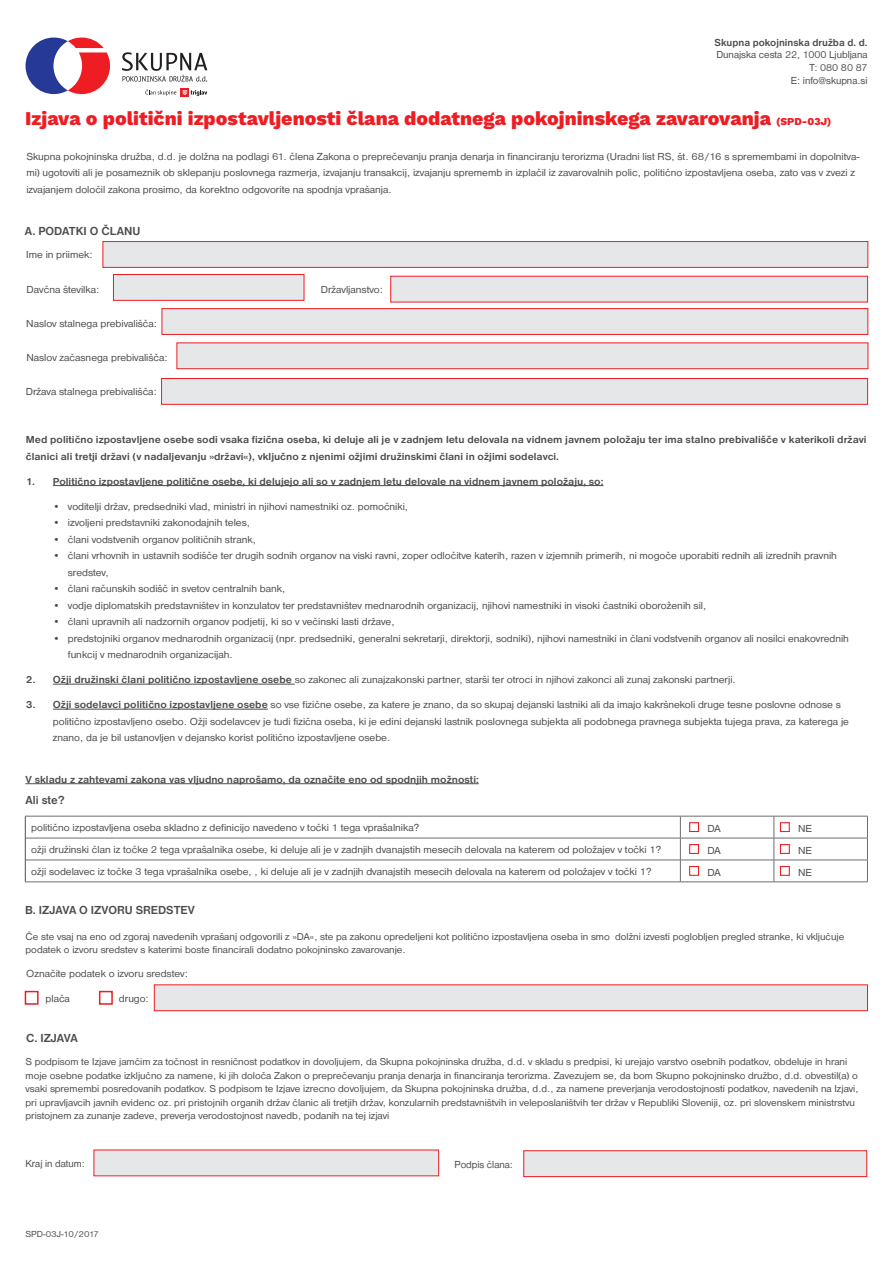
<style>
.page{position:relative;width:893px;height:1263px;background:#fff}
.page>*{position:absolute;margin:0;border:0;box-sizing:border-box;transform-origin:0 0}
.t1{font:800 19.5px "Work Sans";color:#ee1d23}
.t2{font:700 12px "Nimbus Sans Becker D";color:#4b4c4d}
.t3{font:10.5px/16.5px "Nimbus Sans Becker D";color:#4b4c4d;scale:1.05 1}
.t4{font:700 10.5px/16.5px "Nimbus Sans Becker D";color:#4b4c4d;scale:1.05 1}
.t5{font:10.5px/12.6px "Nimbus Sans Becker D";color:#4b4c4d;text-align:right}
.t6{font:700 10.5px "Nimbus Sans Becker D";color:#4b4c4d}
.t7{font:10.2px/13.5px "Nimbus Sans Becker D";color:#4b4c4d;scale:1.05 1}
.t8{font:9px "Nimbus Sans Becker D";color:#4b4c4d;scale:1.05 1}
.s1{font-size:10.5px}
.s2{font-weight:700}
</style>
<div class="page">
<svg style="left:122px;top:52px;width:85px;height:30px"></svg>
<svg style="left:181px;top:88px;width:8px;height:9px"></svg>
<svg style="left:183px;top:90px;width:24px;height:6px"></svg>
<svg style="left:145px;top:90px;width:31px;height:6px"></svg>
<svg style="left:26px;top:38px;width:84px;height:56px"></svg>
<div style="left:94px;top:1149px;width:345px;height:27px;background:#e6e7e9"></div>
<div style="left:523px;top:1150px;width:344px;height:27px;background:#e6e7e9;border:1px solid #ee1d23"></div>
<div style="left:161px;top:378px;width:707px;height:27px;background:#e6e7e9;border:1px solid #ee1d23"></div>
<div style="left:103px;top:241px;width:765px;height:27px;background:#e6e7e9;border:1px solid #ee1d23"></div>
<div style="left:162px;top:308px;width:706px;height:27px;background:#e6e7e9;border:1px solid #ee1d23"></div>
<div style="left:113px;top:274px;width:191px;height:27px;background:#e6e7e9;border:1px solid #ee1d23"></div>
<div style="left:390px;top:276px;width:478px;height:26px;background:#e6e7e9;border:1px solid #ee1d23"></div>
<div style="left:177px;top:342px;width:691px;height:27px;background:#e6e7e9;border:1px solid #ee1d23"></div>
<hr style="left:53px;top:485px;width:550px;height:1px;background:#4b4c4d">
<hr style="left:53px;top:684px;width:242px;height:1px;background:#4b4c4d">
<hr style="left:53px;top:709px;width:215px;height:1px;background:#4b4c4d">
<hr style="left:25px;top:783px;width:454px;height:1px;background:#4b4c4d">
<svg style="left:25px;top:817px;width:1px;height:65px"></svg>
<svg style="left:680px;top:817px;width:1px;height:65px"></svg>
<svg style="left:774px;top:817px;width:1px;height:65px"></svg>
<svg style="left:867px;top:817px;width:1px;height:65px"></svg>
<hr style="left:25px;top:816px;width:655px;height:1px;background:#6c6d70">
<hr style="left:680px;top:816px;width:94px;height:1px;background:#6c6d70">
<hr style="left:774px;top:816px;width:94px;height:1px;background:#6c6d70">
<hr style="left:25px;top:838px;width:655px;height:1px;background:#6c6d70">
<hr style="left:680px;top:838px;width:94px;height:1px;background:#6c6d70">
<hr style="left:774px;top:838px;width:94px;height:1px;background:#6c6d70">
<hr style="left:25px;top:860px;width:655px;height:1px;background:#6c6d70">
<hr style="left:680px;top:860px;width:94px;height:1px;background:#6c6d70">
<hr style="left:774px;top:860px;width:94px;height:1px;background:#6c6d70">
<hr style="left:25px;top:882px;width:655px;height:1px;background:#6c6d70">
<hr style="left:680px;top:882px;width:94px;height:1px;background:#6c6d70">
<hr style="left:774px;top:882px;width:94px;height:1px;background:#6c6d70">
<div style="left:689px;top:822px;width:10px;height:10px;border:1px solid #ee1d23"></div>
<div style="left:780px;top:822px;width:10px;height:10px;border:1px solid #ee1d23"></div>
<div style="left:689px;top:844px;width:10px;height:10px;border:1px solid #ee1d23"></div>
<div style="left:780px;top:844px;width:10px;height:10px;border:1px solid #ee1d23"></div>
<div style="left:689px;top:866px;width:10px;height:10px;border:1px solid #ee1d23"></div>
<div style="left:780px;top:866px;width:10px;height:10px;border:1px solid #ee1d23"></div>
<div style="left:25px;top:991px;width:14px;height:14px;border:2px solid #ee1d23"></div>
<div style="left:99px;top:991px;width:14px;height:14px;border:2px solid #ee1d23"></div>
<div style="left:154px;top:984px;width:714px;height:27px;background:#e6e7e9;border:1px solid #ee1d23"></div>
<p class="t6" style="left:715px;top:36px;width:154px">Skupna pokojninska družba d. d.</p>
<p class="t5" style="left:716px;top:49px;width:153px">Dunajska cesta 22, 1000 Ljubljana<br>T: 080 80 87<br>E: info@skupna.si</p>
<p class="t1" style="left:25px;top:107px;width:808px">Izjava o politični izpostavljenosti člana dodatnega pokojninskega zavarovanja <span class="s1">(SPD-03J)</span></p>
<p class="t3" style="left:26px;top:148px;width:795px">Skupna pokojninska družba, d.d. je dolžna na podlagi 61. člena Zakona o preprečevanju pranja denarja in financiranju terorizma (Uradni list RS, št. 68/16 s spremembami in dopolnitva&shy;mi) ugotoviti ali je posameznik ob sklepanju poslovnega razmerja, izvajanju transakcij, izvajanju sprememb in izplačil iz zavarovalnih polic, politično izpostavljena oseba, zato vas v zvezi z izvajanjem določil zakona prosimo, da korektno odgovorite na spodnja vprašanja.</p>
<p class="t2" style="left:25px;top:225px;width:117px">A. PODATKI O ČLANU</p>
<p class="t3" style="left:26px;top:247px;width:65px">Ime in priimek:</p>
<p class="t3" style="left:27px;top:282px;width:71px">Davčna številka:</p>
<p class="t3" style="left:26px;top:315px;width:126px">Naslov stalnega prebivališča:</p>
<p class="t3" style="left:26px;top:349px;width:136px">Naslov začasnega prebivališča:</p>
<p class="t3" style="left:26px;top:383px;width:126px">Država stalnega prebivališča:</p>
<p class="t3" style="left:321px;top:281px;width:61px">Državljanstvo:</p>
<p class="t4" style="left:26px;top:431px;width:802px">Med politično izpostavljene osebe sodi vsaka fizična oseba, ki deluje ali je v zadnjem letu delovala na vidnem javnem položaju ter ima stalno prebivališče v katerikoli državi članici ali tretji državi (v nadaljevanju »državi«), vključno z njenimi ožjimi družinskimi člani in ožjimi sodelavci.</p>
<p class="t4" style="left:26px;top:473px;width:552px">1. Politično izpostavljene politične osebe, ki delujejo ali so v zadnjem letu delovale na vidnem javnem položaju, so:</p>
<p class="t3" style="left:53px;top:498px;width:340px">• voditelji držav, predsedniki vlad, ministri in njihovi namestniki oz. pomočniki,</p>
<p class="t3" style="left:53px;top:514px;width:189px">• izvoljeni predstavniki zakonodajnih teles,</p>
<p class="t3" style="left:53px;top:531px;width:195px">• člani vodstvenih organov političnih strank,</p>
<p class="t3" style="left:68px;top:547px;width:734px;text-indent:-15px">• člani vrhovnih in ustavnih sodišče ter drugih sodnih organov na viski ravni, zoper odločitve katerih, razen v izjemnih primerih, ni mogoče uporabiti rednih ali izrednih pravnih sredstev,</p>
<p class="t3" style="left:53px;top:580px;width:223px">• člani računskih sodišč in svetov centralnih bank,</p>
<p class="t3" style="left:53px;top:597px;width:624px">• vodje diplomatskih predstavništev in konzulatov ter predstavništev mednarodnih organizacij, njihovi namestniki in visoki častniki oboroženih sil,</p>
<p class="t3" style="left:53px;top:613px;width:327px">• člani upravnih ali nadzornih organov podjetij, ki so v večinski lasti države,</p>
<p class="t3" style="left:68px;top:630px;width:745px;text-indent:-15px">• predstojniki organov mednarodnih organizacij (npr. predsedniki, generalni sekretarji, direktorji, sodniki), njihovi namestniki in člani vodstvenih organov ali nosilci enakovrednih funkcij v mednarodnih organizacijah.</p>
<p class="t3" style="left:26px;top:671px;width:678px"><span class="s2">2. Ožji družinski člani politično izpostavljene osebe</span> so zakonec ali zunajzakonski partner, starši ter otroci in njihovi zakonci ali zunaj zakonski partnerji.</p>
<p class="t3" style="left:53px;top:696px;width:760px;text-indent:-27px"><span class="s2">3. Ožji sodelavci politično izpostavljene osebe</span> so vse fizične osebe, za katere je znano, da so skupaj dejanski lastniki ali da imajo kakršnekoli druge tesne poslovne odnose s politično izpostavljeno osebo. Ožji sodelavcev je tudi fizična oseba, ki je edini dejanski lastnik poslovnega subjekta ali podobnega pravnega subjekta tujega prava, za katerega je znano, da je bil ustanovljen v dejansko korist politično izpostavljene osebe.</p>
<p class="t4" style="left:25px;top:771px;width:433px">V skladu z zahtevami zakona vas vljudno naprošamo, da označite eno od spodnjih možnosti:</p>
<p class="t3" style="left:31px;top:820px;width:371px">politično izpostavljena oseba skladno z definicijo navedeno v točki 1 tega vprašalnika?</p>
<p class="t3" style="left:707px;top:820px;width:14px">DA</p>
<p class="t3" style="left:798px;top:820px;width:15px">NE</p>
<p class="t3" style="left:31px;top:841px;width:601px">ožji družinski član iz točke 2 tega vprašalnika osebe, ki deluje ali je v zadnjih dvanajstih mesecih delovala na katerem od položajev v točki 1?</p>
<p class="t3" style="left:707px;top:842px;width:14px">DA</p>
<p class="t3" style="left:798px;top:842px;width:15px">NE</p>
<p class="t3" style="left:31px;top:863px;width:592px">ožji sodelavec iz točke 3 tega vprašalnika osebe, , ki deluje ali je v zadnjih dvanajstih mesecih delovala na katerem od položajev v točki 1?</p>
<p class="t3" style="left:707px;top:864px;width:14px">DA</p>
<p class="t3" style="left:798px;top:864px;width:15px">NE</p>
<p class="t2" style="left:26px;top:793px;width:40px">Ali ste?</p>
<p class="t2" style="left:25px;top:903px;width:171px">B. IZJAVA O IZVORU SREDSTEV</p>
<p class="t7" style="left:26px;top:930px;width:781px">Če ste vsaj na eno od zgoraj navedenih vprašanj odgovorili z »DA«, ste pa zakonu opredeljeni kot politično izpostavljena oseba in smo dolžni izvesti poglobljen pregled stranke, ki vključuje podatek o izvoru sredstev s katerimi boste financirali dodatno pokojninsko zavarovanje.</p>
<p class="t3" style="left:26px;top:965px;width:156px">Označite podatek o izvoru sredstev:</p>
<p class="t3" style="left:46px;top:990px;width:25px">plača</p>
<p class="t3" style="left:119px;top:990px;width:30px">drugo:</p>
<p class="t2" style="left:26px;top:1031px;width:53px">C. IZJAVA</p>
<p class="t7" style="left:26px;top:1055px;width:795px">S podpisom te Izjave jamčim za točnost in resničnost podatkov in dovoljujem, da Skupna pokojninska družba, d.d. v skladu s predpisi, ki urejajo varstvo osebnih podatkov, obdeluje in hrani moje osebne podatke izključno za namene, ki jih določa Zakon o preprečevanju pranja denarja in financiranja terorizma. Zavezujem se, da bom Skupno pokojninsko družbo, d.d. obvestil(a) o vsaki spremembi posredovanih podatkov. S podpisom te Izjave izrecno dovoljujem, da Skupna pokojninska družba, d.d., za namene preverjanja verodostojnosti podatkov, navedenih na Izjavi, pri upravljavcih javnih evidenc oz. pri pristojnih organih držav članic ali tretjih držav, konzularnih predstavništvih in veleposlaništvih ter držav v Republiki Sloveniji, oz. pri slovenskem ministrstvu pristojnem za zunanje zadeve, preverja verodostojnost navedb, podanih na tej izjavi</p>
<p class="t5" style="left:25px;top:1157px;width:61px">Kraj in datum:</p>
<p class="t5" style="left:455px;top:1158px;width:60px">Podpis člana:</p>
<p class="t8" style="left:26px;top:1229px;width:72px">SPD-03J-10/2017</p>
</div>
